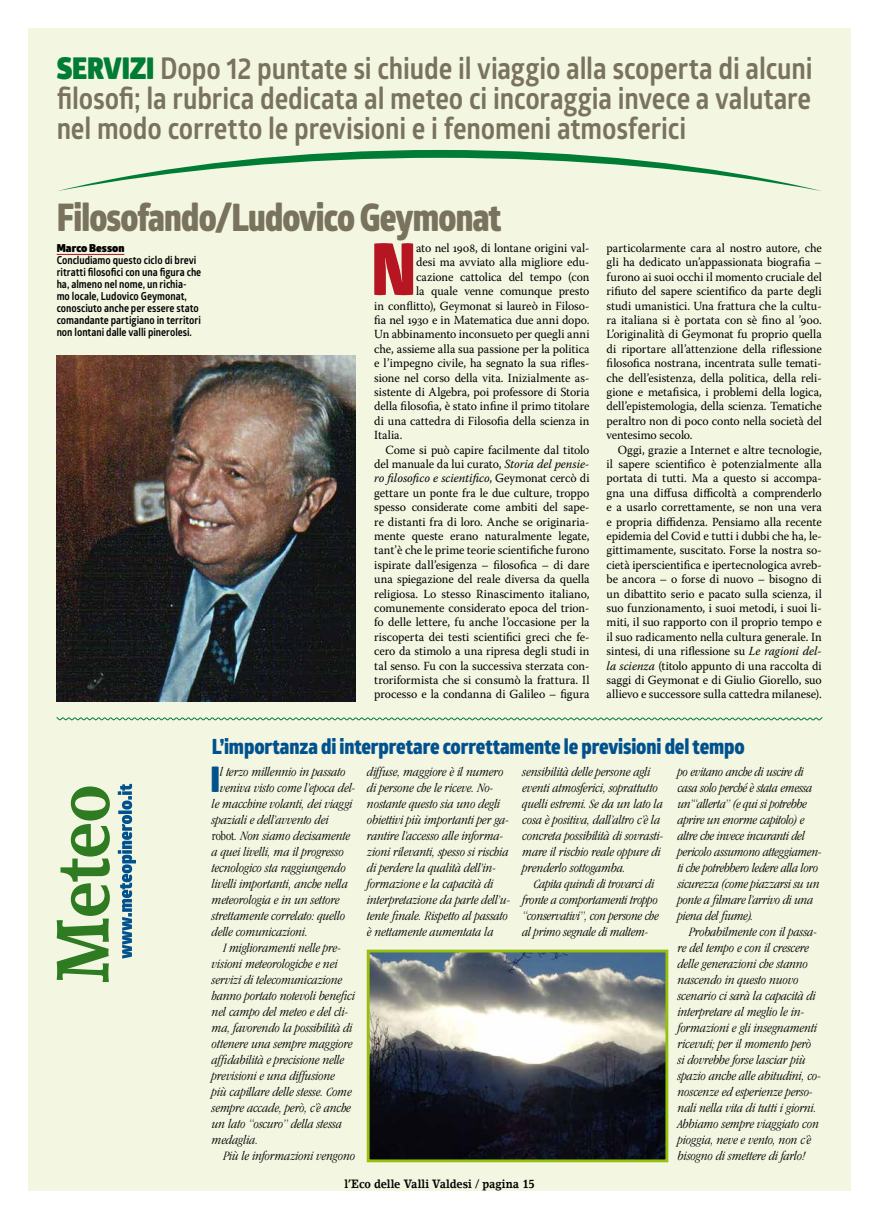
<style>
.page{position:relative;width:879px;height:1219px;background:#fff}
.page>*{position:absolute;margin:0;border:0;box-sizing:border-box;transform-origin:0 0}
.t1{font:900 72.4px "Glober";color:#b51621;scale:.88 1}
.t2{font:800 38px "Glober";letter-spacing:-.025em;color:#79735d;scale:.85 1}
.t3{font:900 35.4px "Glober";color:#00518e;scale:.88 1}
.t4{font:700 30px/30px "Glober";letter-spacing:-.005em;color:#79735d;text-align:justify;scale:.88 1}
.t5{font:800 21px "Glober";letter-spacing:-.005em;color:#00518e;scale:.88 1}
.t6{font:italic 300 condensed 13.2px/16px "ITC Garamond Std";color:#000}
.t7{font:12.4px/14.4px "Warnock Pro";letter-spacing:-.005em;color:#000;text-align:justify;scale:.96 1}
.t8{font:italic 12.4px "Warnock Pro";color:#000;scale:.96 1}
.t9{font:700 12px "Lino Letter Std";letter-spacing:-.005em;color:#000;scale:.88 1}
.t10{font:700 11px/12px "Glober";color:#000;scale:.88 1}
.t11{font:900 11px "Glober";letter-spacing:.005em;color:#000}
.s1{font-weight:900;color:#007c35}
.s2{font-style:italic}
.s3{font-style:normal}
</style>
<div class="page">
<div style="left:28px;top:28px;width:822px;height:1163px;background:#f3f6e1"></div>
<svg style="left:56px;top:717px;width:766px;height:4px"></svg>
<svg style="left:58px;top:150px;width:763px;height:41px"></svg>
<svg style="left:57px;top:786px;width:53px;height:196px"></svg>
<svg style="left:118px;top:784px;width:18px;height:175px"></svg>
<img style="left:57px;top:355px;width:299px;height:346px">
<hr style="left:57px;top:254px;width:67px;height:1px;background:#b51621">
<img style="left:371px;top:954px;width:293px;height:204px">
<div style="left:367px;top:950px;width:301px;height:212px;border:3px solid #97bf0d"></div>
<h3 class="t4" style="left:57px;top:53px;width:860px"><span class="s1">SERVIZI</span> Dopo 12 puntate si chiude il viaggio alla scoperta di alcuni filosofi; la rubrica dedicata al meteo ci incoraggia invece a valutare nel modo corretto le previsioni e i fenomeni atmosferici</h3>
<h2 class="t2" style="left:57px;top:188px;width:524px">Filosofando/Ludovico Geymonat</h2>
<p class="t11" style="left:57px;top:240px;width:69px">Marco Besson</p>
<p class="t10" style="left:57px;top:254px;width:166px">Concludiamo questo ciclo di brevi ritratti filosofici con una figura che ha, almeno nel nome, un richia&shy;mo locale, Ludovico Geymonat, conosciuto anche per essere stato comandante partigiano in territori non lontani dalle valli pinerolesi.</p>
<h1 class="t1" style="left:371px;top:214px;width:52px">N</h1>
<p class="t7" style="left:416px;top:241px;width:182px">ato nel 1908, di lontane origini val-</p>
<p class="t7" style="left:416px;top:255px;width:182px">desi ma avviato alla migliore edu-</p>
<p class="t7" style="left:416px;top:269px;width:182px">cazione cattolica del tempo (con</p>
<p class="t7" style="left:416px;top:284px;width:182px">la quale venne comunque presto</p>
<p class="t7" style="left:374px;top:298px;width:226px">in conflitto), Geymonat si laureò in Filoso-</p>
<p class="t7" style="left:374px;top:313px;width:226px">fia nel 1930 e in Matematica due anni dopo.</p>
<p class="t7" style="left:374px;top:327px;width:226px">Un abbinamento inconsueto per quegli anni</p>
<p class="t7" style="left:374px;top:341px;width:226px">che, assieme alla sua passione per la politica</p>
<p class="t7" style="left:374px;top:356px;width:226px">e l’impegno civile, ha segnato la sua rifles-</p>
<p class="t7" style="left:374px;top:370px;width:226px">sione nel corso della vita. Inizialmente as-</p>
<p class="t7" style="left:374px;top:385px;width:226px">sistente di Algebra, poi professore di Storia</p>
<p class="t7" style="left:374px;top:399px;width:226px">della filosofia, è stato infine il primo titolare</p>
<p class="t7" style="left:374px;top:413px;width:226px">di una cattedra di Filosofia della scienza in</p>
<p class="t7" style="left:374px;top:428px;width:31px">Italia.</p>
<p class="t7" style="left:386px;top:442px;width:214px">Come si può capire facilmente dal titolo</p>
<p class="t7" style="left:374px;top:457px;width:226px">del manuale da lui curato, <span class="s2">Storia del pensie-</span></p>
<p class="t8" style="left:374px;top:471px;width:226px">ro filosofico e scientifico<span class="s3">, Geymonat cercò di</span></p>
<p class="t7" style="left:374px;top:485px;width:226px">gettare un ponte fra le due culture, troppo</p>
<p class="t7" style="left:374px;top:500px;width:226px">spesso considerate come ambiti del sape-</p>
<p class="t7" style="left:374px;top:514px;width:226px">re distanti fra di loro. Anche se originaria-</p>
<p class="t7" style="left:374px;top:529px;width:226px">mente queste erano naturalmente legate,</p>
<p class="t7" style="left:374px;top:543px;width:226px">tant’è che le prime teorie scientifiche furono</p>
<p class="t7" style="left:374px;top:557px;width:226px">ispirate dall’esigenza – filosofica – di dare</p>
<p class="t7" style="left:374px;top:572px;width:226px">una spiegazione del reale diversa da quella</p>
<p class="t7" style="left:374px;top:586px;width:226px">religiosa. Lo stesso Rinascimento italiano,</p>
<p class="t7" style="left:374px;top:601px;width:226px">comunemente considerato epoca del trion-</p>
<p class="t7" style="left:374px;top:615px;width:226px">fo delle lettere, fu anche l’occasione per la</p>
<p class="t7" style="left:374px;top:629px;width:226px">riscoperta dei testi scientifici greci che fe-</p>
<p class="t7" style="left:374px;top:644px;width:226px">cero da stimolo a una ripresa degli studi in</p>
<p class="t7" style="left:374px;top:658px;width:226px">tal senso. Fu con la successiva sterzata con-</p>
<p class="t7" style="left:374px;top:673px;width:226px">troriformista che si consumò la frattura. Il</p>
<p class="t7" style="left:374px;top:687px;width:226px">processo e la condanna di Galileo – figura</p>
<p class="t7" style="left:606px;top:241px;width:226px">particolarmente cara al nostro autore, che gli ha dedicato un’appassionata biografia – furono ai suoi occhi il momento cruciale del rifiuto del sapere scientifico da parte degli studi umanistici. Una frattura che la cultu&shy;ra italiana si è portata con sè fino al ’900.<br>L’originalità di Geymonat fu proprio quella di riportare all’attenzione della riflessione filosofica nostrana, incentrata sulle temati&shy;che dell’esistenza, della politica, della reli&shy;gione e metafisica, i problemi della logica, dell’epistemologia, della scienza. Tematiche peraltro non di poco conto nella società del ventesimo secolo.</p>
<p class="t7" style="left:606px;top:442px;width:226px;text-indent:11px">Oggi, grazie a Internet e altre tecnologie, il sapere scientifico è potenzialmente alla portata di tutti. Ma a questo si accompa&shy;gna una diffusa difficoltà a comprenderlo e a usarlo correttamente, se non una vera e propria diffidenza. Pensiamo alla recente epidemia del Covid e tutti i dubbi che ha, le&shy;gittimamente, suscitato. Forse la nostra so&shy;cietà iperscientifica e ipertecnologica avreb&shy;be ancora – o forse di nuovo – bisogno di un dibattito serio e pacato sulla scienza, il suo funzionamento, i suoi metodi, i suoi li&shy;miti, il suo rapporto con il proprio tempo e il suo radicamento nella cultura generale. In sintesi, di una riflessione su <span class="s2">Le ragioni del&shy;la scienza</span> (titolo appunto di una raccolta di saggi di Geymonat e di Giulio Giorello, suo allievo e successore sulla cattedra milanese).</p>
<h3 class="t5" style="left:212px;top:731px;width:607px">L’importanza di interpretare correttamente le previsioni del tempo</h3>
<h3 class="t3" style="left:210px;top:752px;width:13px">I</h3>
<p class="t6" style="left:220px;top:763px;width:127px">l terzo millennio in passato</p>
<p class="t6" style="left:220px;top:779px;width:137px">veniva visto come l’epoca del-</p>
<p class="t6" style="left:212px;top:795px;width:142px">le macchine volanti, dei viaggi</p>
<p class="t6" style="left:212px;top:811px;width:118px">spaziali e dell’avvento dei</p>
<p class="t6" style="left:212px;top:827px;width:140px"><span class="s3">robot</span>. Non siamo decisamente</p>
<p class="t6" style="left:212px;top:843px;width:133px">a quei livelli, ma il progresso</p>
<p class="t6" style="left:212px;top:859px;width:135px">tecnologico sta raggiungendo</p>
<p class="t6" style="left:212px;top:875px;width:138px">livelli importanti, anche nella</p>
<p class="t6" style="left:212px;top:891px;width:129px">meteorologia e in un settore</p>
<p class="t6" style="left:212px;top:907px;width:135px">strettamente correlato: quello</p>
<p class="t6" style="left:212px;top:923px;width:98px">delle comunicazioni.</p>
<p class="t6" style="left:223px;top:939px;width:119px">I miglioramenti nelle pre-</p>
<p class="t6" style="left:212px;top:955px;width:127px">visioni meteorologiche e nei</p>
<p class="t6" style="left:212px;top:971px;width:132px">servizi di telecomunicazione</p>
<p class="t6" style="left:212px;top:987px;width:145px">hanno portato notevoli benefici</p>
<p class="t6" style="left:212px;top:1003px;width:138px">nel campo del meteo e del cli-</p>
<p class="t6" style="left:212px;top:1019px;width:142px">ma, favorendo la possibilità di</p>
<p class="t6" style="left:212px;top:1035px;width:142px">ottenere una sempre maggiore</p>
<p class="t6" style="left:212px;top:1051px;width:134px">affidabilità e precisione nelle</p>
<p class="t6" style="left:212px;top:1067px;width:125px">previsioni e una diffusione</p>
<p class="t6" style="left:212px;top:1083px;width:141px">più capillare delle stesse. Come</p>
<p class="t6" style="left:212px;top:1099px;width:141px">sempre accade, però, c’è anche</p>
<p class="t6" style="left:212px;top:1115px;width:132px">un lato “oscuro” della stessa</p>
<p class="t6" style="left:212px;top:1131px;width:48px">medaglia.</p>
<p class="t6" style="left:223px;top:1147px;width:133px">Più le informazioni vengono</p>
<p class="t6" style="left:367px;top:763px;width:145px">diffuse, maggiore è il numero di persone che le riceve. No&shy;nostante questo sia uno degli obiettivi più importanti per ga&shy;rantire l’accesso alle informa&shy;zioni rilevanti, spesso si rischia di perdere la qualità dell’in&shy;formazione e la capacità di interpretazione da parte dell’u&shy;tente finale. Rispetto al passato è nettamente aumentata la</p>
<p class="t6" style="left:522px;top:763px;width:142px">sensibilità delle persone agli eventi atmosferici, soprattutto quelli estremi. Se da un lato la cosa è positiva, dall’altro c’è la concreta possibilità di sovrasti&shy;mare il rischio reale oppure di prenderlo sottogamba.</p>
<p class="t6" style="left:522px;top:875px;width:138px;text-indent:11px">Capita quindi di trovarci di fronte a comportamenti troppo “conservativi”, con persone che al primo segnale di maltem-</p>
<p class="t9" style="left:344px;top:1176px;width:218px">l’Eco delle Valli Valdesi / pagina 15</p>
<p class="t6" style="left:678px;top:763px;width:145px">po evitano anche di uscire di casa solo perché è stata emessa un’“allerta” (e qui si potrebbe aprire un enorme capitolo) e altre che invece incuranti del pericolo assumono atteggiamen&shy;ti che potrebbero ledere alla loro sicurezza (come piazzarsi su un ponte a filmare l’arrivo di una piena del fiume).</p>
<p class="t6" style="left:678px;top:923px;width:145px;text-indent:11px">Probabilmente con il passa&shy;re del tempo e con il crescere delle generazioni che stanno nascendo in questo nuovo scenario ci sarà la capacità di interpretare al meglio le in&shy;formazioni e gli insegnamenti ricevuti; per il momento però si dovrebbe forse lasciar più spazio anche alle abitudini, co&shy;noscenze ed esperienze perso&shy;nali nella vita di tutti i giorni.<br>Abbiamo sempre viaggiato con pioggia, neve e vento, non c’è bisogno di smettere di farlo!</p>
</div>
